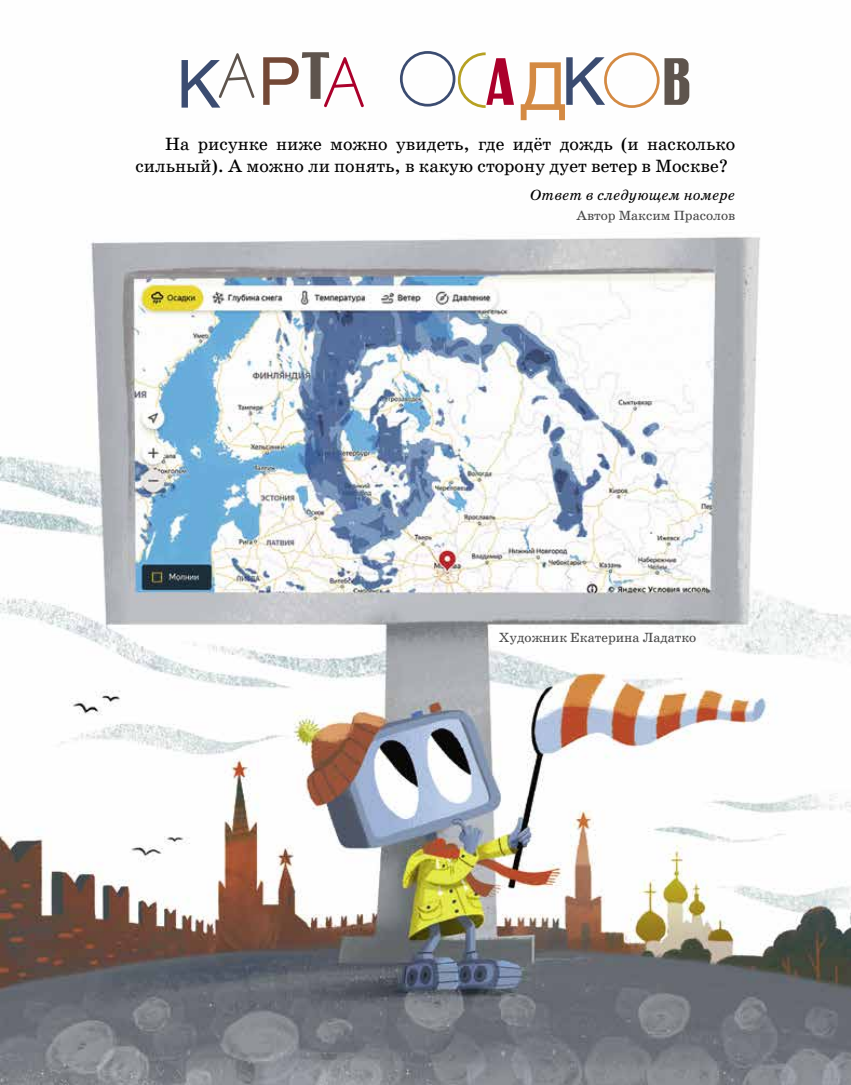
<style>
.page{position:relative;width:851px;height:1085px;background:#fff}
.page>*{position:absolute;margin:0;border:0;box-sizing:border-box;transform-origin:0 0}
.t1{font:18px/21.6px "School";color:#000}
.t2{font:italic 15px "School";color:#000}
.t3{font:13.5px "School";color:#484848}
</style>
<div class="page">
<img style="left:0;top:78px;width:850px;height:1006px">
<svg style="left:181px;top:53px;width:73px;height:55px"></svg>
<svg style="left:263px;top:52px;width:101px;height:55px"></svg>
<svg style="left:520px;top:52px;width:169px;height:68px"></svg>
<svg style="left:400px;top:51px;width:114px;height:57px"></svg>
<p class="t1" style="left:135px;top:134px;width:601px;text-indent:30px">На рисунке ниже можно увидеть, где идёт дождь (и насколько сильный). А можно ли понять, в какую сторону дует ветер в Москве?</p>
<p class="t2" style="left:530px;top:186px;width:206px">Ответ в следующем номере</p>
<p class="t3" style="left:576px;top:207px;width:160px">Автор Максим Прасолов</p>
<p class="t3" style="left:499px;top:629px;width:199px">Художник Екатерина Ладатко</p>
</div>
